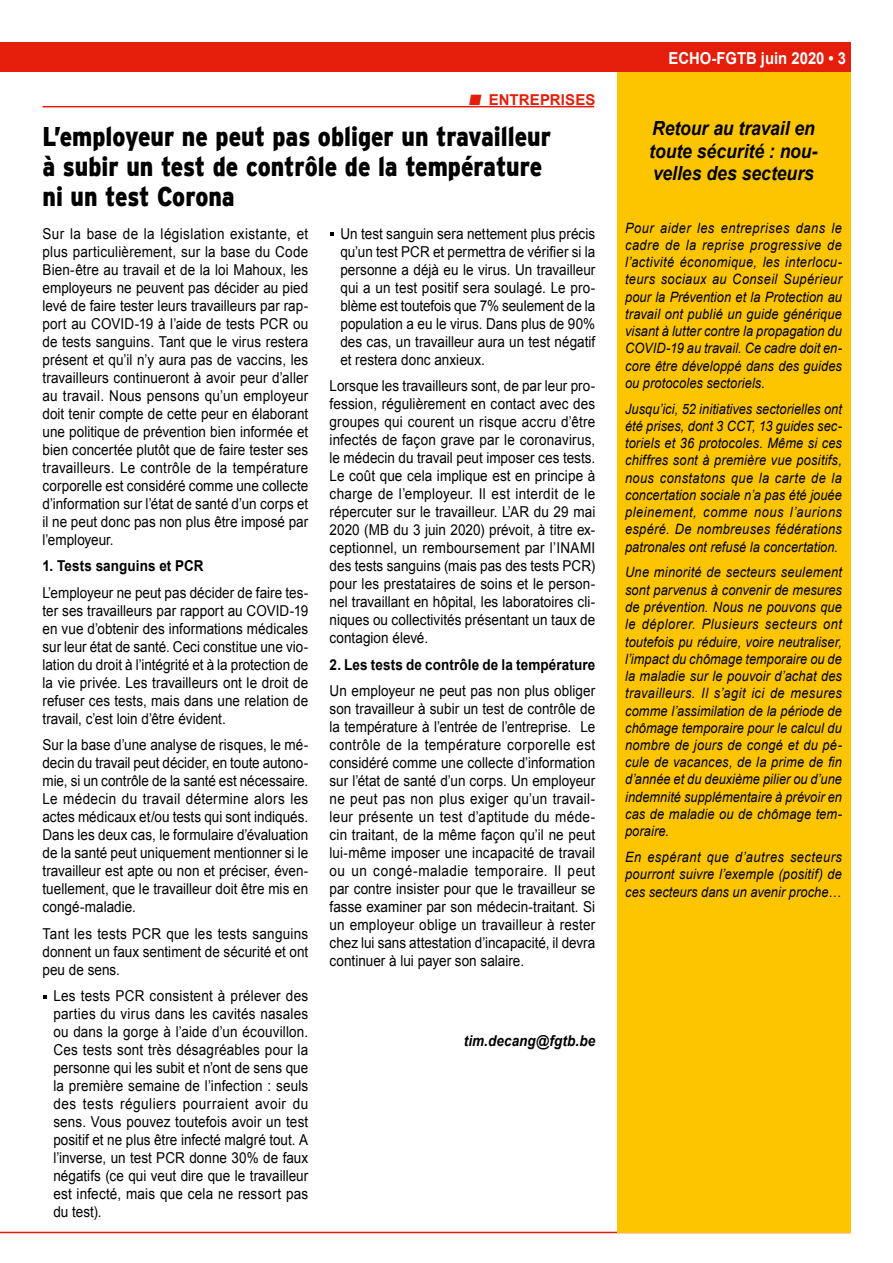
<style>
.page{position:relative;width:893px;height:1263px;background:#fff}
.page>*{position:absolute;margin:0;border:0;box-sizing:border-box;transform-origin:0 0}
.t1{font:900 27px/30px "Interstate";color:#000;scale:.85 1}
.t2{font:italic 700 19.5px/22.5px "Arial";color:#000;scale:.9 1}
.t3{font:700 16.5px "Arial";color:#fff;scale:.9 1}
.t4{font:15px/18px "Arial";letter-spacing:.005em;color:#000;text-align:justify;scale:.9 1}
.t5{font:700 15px "Arial";letter-spacing:.01em;color:#000;scale:.9 1}
.t6{font:italic 700 15px "Arial";letter-spacing:.01em;color:#000;scale:.9 1}
.t7{font:700 15px "Arial";letter-spacing:.005em;color:#e41e0a}
.t8{font:italic 14.25px/17.2px "Arial";letter-spacing:.01em;color:#000;text-align:justify;scale:.9 1}
</style>
<div class="page">
<div style="left:0;top:43px;width:850px;height:29px;background:#e41e0a"></div>
<hr style="left:0;top:1232px;width:850px;height:1px;background:#e41e0a">
<hr style="left:43px;top:106px;width:551px;height:1px;background:#e41e0a">
<div style="left:617px;top:72px;width:233px;height:1161px;background:#fdc500"></div>
<svg style="left:43px;top:995px;width:4px;height:4px"></svg>
<svg style="left:330px;top:232px;width:4px;height:4px"></svg>
<p class="t7" style="left:469px;top:90px;width:128px">■ ENTREPRISES</p>
<h1 class="t1" style="left:43px;top:121px;width:600px">L’employeur ne peut pas obliger un travailleur à subir un test de contrôle de la température ni un test Corona</h1>
<p class="t4" style="left:43px;top:225px;width:297px">Sur la base de la législation existante, et plus particulièrement, sur la base du Code Bien-être au travail et de la loi Mahoux, les employeurs ne peuvent pas décider au pied levé de faire tester leurs travailleurs par rap&shy;port au COVID-19 à l’aide de tests PCR ou de tests sanguins. Tant que le virus restera présent et qu’il n’y aura pas de vaccins, les travailleurs continueront à avoir peur d’aller au travail. Nous pensons qu’un employeur doit tenir compte de cette peur en élaborant une politique de prévention bien informée et bien concertée plutôt que de faire tester ses travailleurs. Le contrôle de la température corporelle est considéré comme une collecte d’information sur l’état de santé d’un corps et il ne peut donc pas non plus être imposé par l’employeur.</p>
<p class="t5" style="left:43px;top:556px;width:181px">1. Tests sanguins et PCR</p>
<p class="t4" style="left:43px;top:584px;width:297px">L’employeur ne peut pas décider de faire tes&shy;ter ses travailleurs par rapport au COVID-19 en vue d’obtenir des informations médicales sur leur état de santé. Ceci constitue une vio&shy;lation du droit à l’intégrité et à la protection de la vie privée. Les travailleurs ont le droit de refuser ces tests, mais dans une relation de travail, c’est loin d’être évident.</p>
<p class="t4" style="left:43px;top:736px;width:297px">Sur la base d’une analyse de risques, le mé&shy;decin du travail peut décider, en toute autono&shy;mie, si un contrôle de la santé est nécessaire.<br>Le médecin du travail détermine alors les actes médicaux et/ou tests qui sont indiqués.<br>Dans les deux cas, le formulaire d’évaluation de la santé peut uniquement mentionner si le travailleur est apte ou non et préciser, éven&shy;tuellement, que le travailleur doit être mis en congé-maladie.</p>
<p class="t4" style="left:43px;top:925px;width:297px">Tant les tests PCR que les tests sanguins donnent un faux sentiment de sécurité et ont peu de sens.</p>
<p class="t4" style="left:53px;top:987px;width:285px">Les tests PCR consistent à prélever des parties du virus dans les cavités nasales ou dans la gorge à l’aide d’un écouvillon.<br>Ces tests sont très désagréables pour la personne qui les subit et n’ont de sens que la première semaine de l’infection : seuls des tests réguliers pourraient avoir du sens. Vous pouvez toutefois avoir un test positif et ne plus être infecté malgré tout. A l’inverse, un test PCR donne 30% de faux négatifs (ce qui veut dire que le travailleur est infecté, mais que cela ne ressort pas du test).</p>
<p class="t4" style="left:340px;top:225px;width:285px">Un test sanguin sera nettement plus précis qu’un test PCR et permettra de vérifier si la personne a déjà eu le virus. Un travailleur qui a un test positif sera soulagé. Le pro&shy;blème est toutefois que 7% seulement de la population a eu le virus. Dans plus de 90% des cas, un travailleur aura un test négatif et restera donc anxieux.</p>
<p class="t4" style="left:330px;top:377px;width:297px">Lorsque les travailleurs sont, de par leur pro&shy;fession, régulièrement en contact avec des groupes qui courent un risque accru d’être infectés de façon grave par le coronavirus, le médecin du travail peut imposer ces tests.<br>Le coût que cela implique est en principe à charge de l’employeur. Il est interdit de le répercuter sur le travailleur. L’AR du 29 mai 2020 (MB du 3 juin 2020) prévoit, à titre ex&shy;ceptionnel, un remboursement par l’INAMI des tests sanguins (mais pas des tests PCR) pour les prestataires de soins et le person&shy;nel travaillant en hôpital, les laboratoires cli&shy;niques ou collectivités présentant un taux de contagion élevé.</p>
<p class="t5" style="left:330px;top:655px;width:297px">2. Les tests de contrôle de la température</p>
<p class="t4" style="left:330px;top:682px;width:297px">Un employeur ne peut pas non plus obliger son travailleur à subir un test de contrôle de la température à l’entrée de l’entreprise. Le contrôle de la température corporelle est considéré comme une collecte d’information sur l’état de santé d’un corps. Un employeur ne peut pas non plus exiger qu’un travail&shy;leur présente un test d’aptitude du méde&shy;cin traitant, de la même façon qu’il ne peut lui-même imposer une incapacité de travail ou un congé-maladie temporaire. Il peut par contre insister pour que le travailleur se fasse examiner par son médecin-traitant. Si un employeur oblige un travailleur à rester chez lui sans attestation d’incapacité, il devra continuer à lui payer son salaire.</p>
<p class="t6" style="left:464px;top:1031px;width:148px">tim.decang@fgtb.be</p>
<p class="t3" style="left:668px;top:47px;width:199px">ECHO-FGTB juin 2020 • 3</p>
<h2 class="t2" style="left:649px;top:118px;width:189px">Retour au travail en toute sécurité : nou&shy;velles des secteurs</h2>
<p class="t8" style="left:625px;top:219px;width:242px">Pour aider les entreprises dans le cadre de la reprise progressive de l’activité économique, les interlocu&shy;teurs sociaux au Conseil Supérieur pour la Prévention et la Protection au travail ont publié un guide générique visant à lutter contre la propagation du COVID-19 au travail. Ce cadre doit en&shy;core être développé dans des guides ou protocoles sectoriels.</p>
<p class="t8" style="left:625px;top:400px;width:242px">Jusqu’ici, 52 initiatives sectorielles ont été prises, dont 3 CCT, 13 guides sec&shy;toriels et 36 protocoles. Même si ces chiffres sont à première vue positifs, nous constatons que la carte de la concertation sociale n’a pas été jouée pleinement, comme nous l’aurions espéré. De nombreuses fédérations patronales ont refusé la concertation.</p>
<p class="t8" style="left:625px;top:564px;width:242px">Une minorité de secteurs seulement sont parvenus à convenir de mesures de prévention. Nous ne pouvons que le déplorer. Plusieurs secteurs ont toutefois pu réduire, voire neutraliser, l’impact du chômage temporaire ou de la maladie sur le pouvoir d’achat des travailleurs. Il s’agit ici de mesures comme l’assimilation de la période de chômage temporaire pour le calcul du nombre de jours de congé et du pé&shy;cule de vacances, de la prime de fin d’année et du deuxième pilier ou d’une indemnité supplémentaire à prévoir en cas de maladie ou de chômage tem&shy;poraire.</p>
<p class="t8" style="left:625px;top:848px;width:242px;line-height:17.7px">En espérant que d’autres secteurs pourront suivre l’exemple (positif) de ces secteurs dans un avenir proche…</p>
</div>
